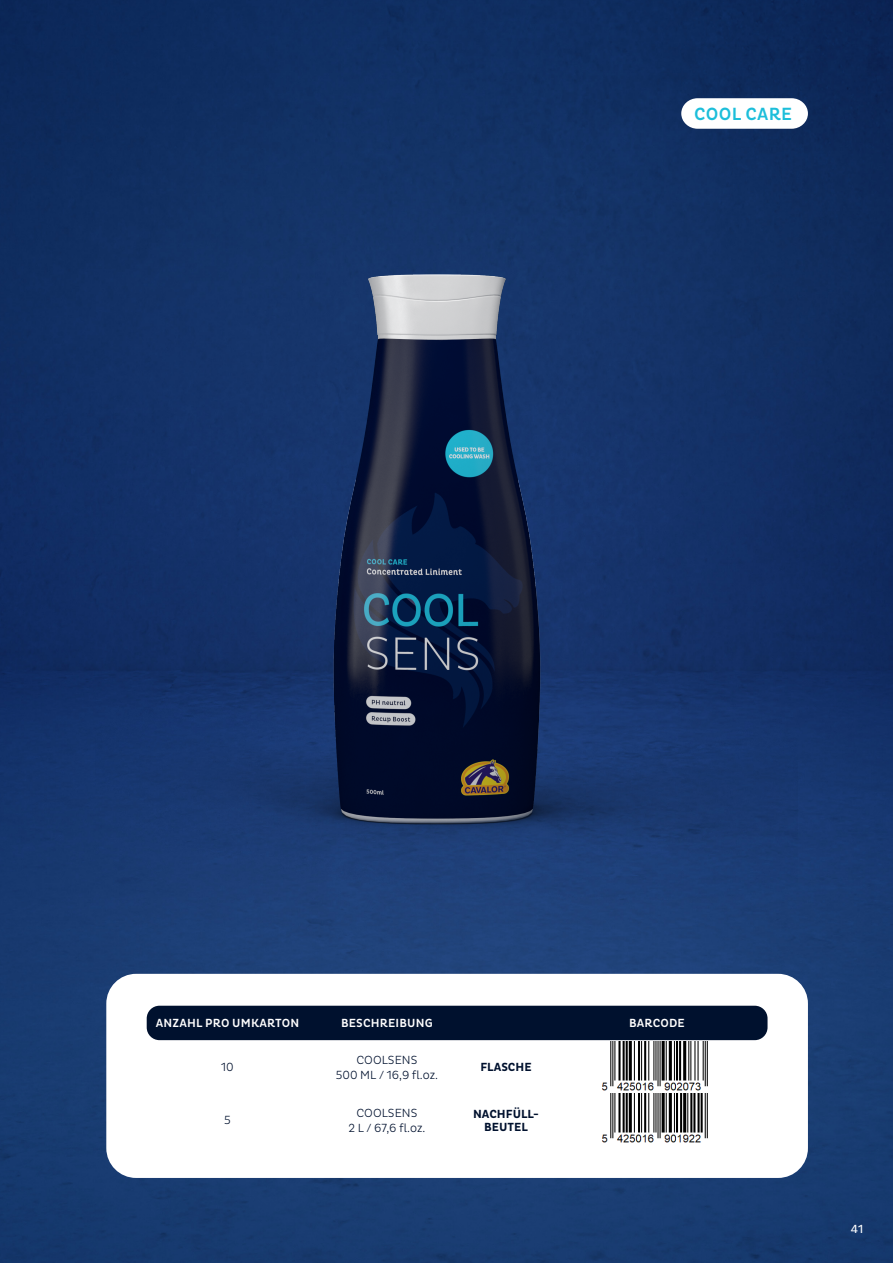
<style>
.page{position:relative;width:893px;height:1263px;background:#fff}
.page>*{position:absolute;margin:0;border:0;box-sizing:border-box;transform-origin:0 0}
.t1{font:500 18px "Pluto Cond";letter-spacing:.015em;color:#1cbeda}
.Body{font:300 12px/15px "Pluto Cond";color:#00112e;text-align:center}
.Titel{font:500 12px "Pluto Cond";letter-spacing:.015em;color:#fff}
.Body-2{font:700 12px/13.5px "Pluto Cond";color:#00112e;text-align:center}
.t2{font:condensed 12px "Pluto";color:#fff}
</style>
<div class="page">
<img style="left:0;top:0;width:893px;height:1263px">
<svg style="left:681px;top:98px;width:127px;height:31px"></svg>
<div style="left:106px;top:974px;width:702px;height:204px;background:#fff;border-radius:30px"></div>
<div style="left:147px;top:1006px;width:620px;height:34px;background:#00112e;border-radius:13px"></div>
<img style="left:601px;top:1041px;width:107px;height:50px">
<img style="left:601px;top:1094px;width:107px;height:49px">
<img style="left:96px;top:113px;width:701px;height:823px">
<p class="t1" style="left:694px;top:103px;width:99px">COOL CARE</p>
<p class="Titel" style="left:156px;top:1016px;width:145px">ANZAHL PRO UMKARTON</p>
<p class="Titel" style="left:341px;top:1016px;width:93px">BESCHREIBUNG</p>
<p class="Titel" style="left:629px;top:1016px;width:57px">BARCODE</p>
<p class="Body" style="left:221px;top:1060px;width:14px">10</p>
<p class="Body" style="left:336px;top:1052px;width:104px">COOLSENS<br>500 ML / 16,9 fl.oz.</p>
<p class="Body-2" style="left:480px;top:1061px;width:53px">FLASCHE</p>
<p class="Body" style="left:224px;top:1113px;width:8px">5</p>
<p class="Body" style="left:348px;top:1105px;width:78px">COOLSENS<br>2 L / 67,6 fl.oz.</p>
<p class="Body-2" style="left:473px;top:1107px;width:67px">NACHFÜLL-<br>BEUTEL</p>
<p class="t2" style="left:851px;top:1222px;width:14px">41</p>
</div>
